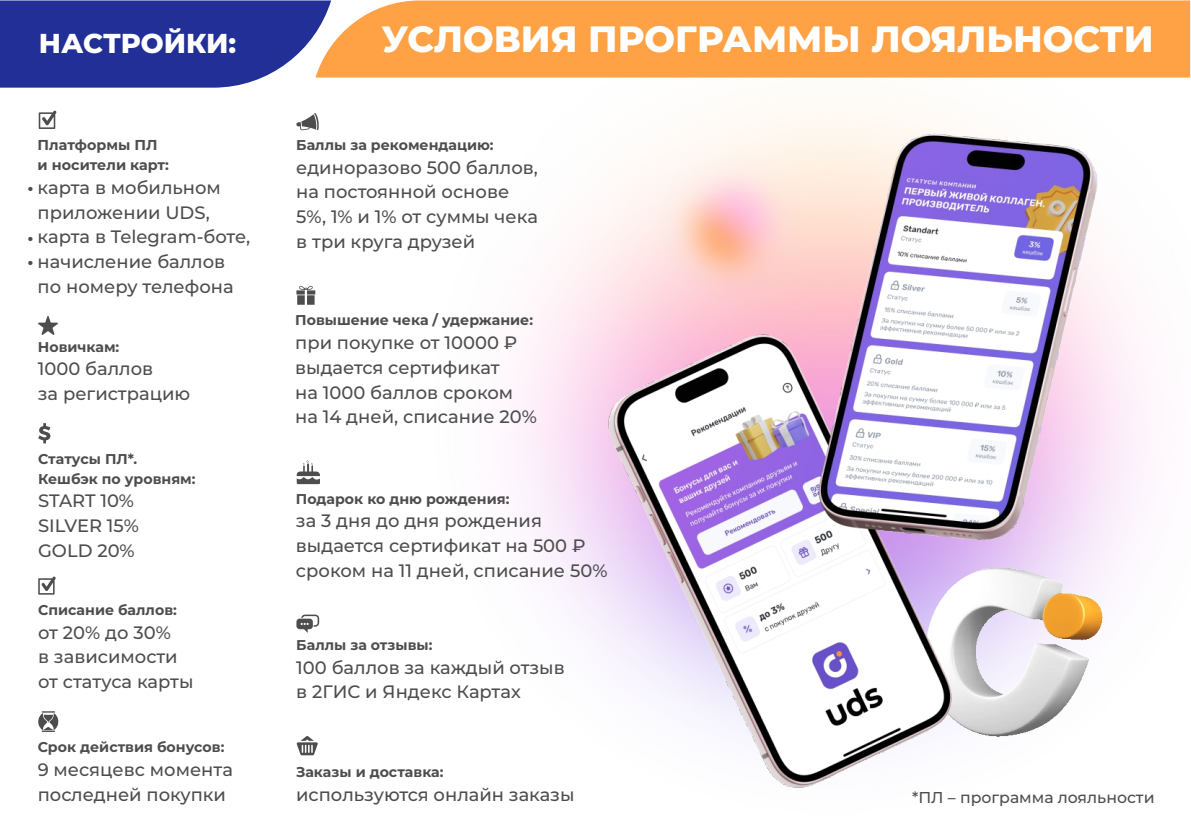
<style>
.page{position:relative;width:1191px;height:840px;background:#fff}
.page>*{position:absolute;margin:0;border:0;box-sizing:border-box;transform-origin:0 0}
.t1{font:800 36.4px "Montserrat";color:#fff}
.t2{font:800 27.2px "Montserrat";color:#fff}
.t3{font:500 18px/24.8px "Montserrat";color:#4d4d4d}
.t4{font:500 15.8px "Montserrat";color:#4d4d4d}
.t5{font:700 14.4px/19.8px "Montserrat";color:#4d4d4d}
.t6{font:700 14.2px/19.6px "Montserrat";color:#4d4d4d}
.s1{font-family:"Arial";font-weight:400;font-size:17.2px}
</style>
<div class="page">
<svg style="left:0;top:0;width:331px;height:88px;background:#313e9e"></svg>
<svg style="left:315px;top:0;width:875px;height:77px;background:#fda551"></svg>
<svg style="left:38px;top:576px;width:18px;height:18px"></svg>
<svg style="left:38px;top:423px;width:12px;height:20px"></svg>
<svg style="left:38px;top:316px;width:20px;height:19px"></svg>
<svg style="left:296px;top:113px;width:23px;height:18px"></svg>
<svg style="left:38px;top:711px;width:21px;height:20px"></svg>
<svg style="left:297px;top:460px;width:23px;height:24px"></svg>
<svg style="left:39px;top:110px;width:18px;height:19px"></svg>
<svg style="left:296px;top:736px;width:22px;height:18px"></svg>
<svg style="left:296px;top:285px;width:19px;height:19px"></svg>
<svg style="left:296px;top:614px;width:23px;height:18px"></svg>
<img style="left:572px;top:24px;width:571px;height:764px">
<h2 class="t2" style="left:39px;top:27px;width:199px">НАСТРОЙКИ:</h2>
<h1 class="t1" style="left:381px;top:16px;width:774px">УСЛОВИЯ ПРОГРАММЫ ЛОЯЛЬНОСТИ</h1>
<p class="t5" style="left:38px;top:135px;width:133px">Платформы ПЛ и носители карт:</p>
<p class="t3" style="left:27px;top:175px;width:195px;text-align:center"><span class="s1">•</span> карта в мобильном приложении UDS,</p>
<p class="t3" style="left:27px;top:224px;width:224px"><span class="s1">•</span> карта в Telegram-боте,</p>
<p class="t3" style="left:27px;top:249px;width:208px;text-align:center"><span class="s1">•</span> начисление баллов по номеру телефона</p>
<p class="t6" style="left:38px;top:336px;width:83px">Новичкам:</p>
<p class="t3" style="left:38px;top:356px;width:154px">1000 баллов<br>за регистрацию</p>
<p class="t6" style="left:38px;top:449px;width:159px">Статусы ПЛ*.<br>Кешбэк по уровням:</p>
<p class="t3" style="left:38px;top:488px;width:102px">START 10%<br>SILVER 15%<br>GOLD 20%</p>
<p class="t6" style="left:38px;top:599px;width:140px">Списание баллов:</p>
<p class="t3" style="left:38px;top:619px;width:157px">от 20% до 30%<br>в зависимости от статуса карты</p>
<p class="t6" style="left:38px;top:736px;width:188px">Срок действия бонусов:</p>
<p class="t3" style="left:38px;top:756px;width:197px">9 месяцевс момента последней покупки</p>
<p class="t6" style="left:296px;top:135px;width:199px">Баллы за рекомендацию:</p>
<p class="t3" style="left:296px;top:155px;width:243px">единоразово 500 баллов, на постоянной основе<br>5%, 1% и 1% от суммы чека в три круга друзей</p>
<p class="t6" style="left:295px;top:310px;width:239px">Повышение чека / удержание:</p>
<p class="t3" style="left:295px;top:330px;width:243px">при покупке от 10000 ₽ выдается сертификат<br>на 1000 баллов сроком на 14 дней, списание 20%</p>
<p class="t6" style="left:296px;top:488px;width:215px">Подарок ко дню рождения:</p>
<p class="t3" style="left:296px;top:508px;width:313px">за 3 дня до дня рождения выдается сертификат на 500 ₽ сроком на 11 дней, списание 50%</p>
<p class="t6" style="left:296px;top:634px;width:138px">Баллы за отзывы:</p>
<p class="t3" style="left:296px;top:654px;width:270px">100 баллов за каждый отзыв в 2ГИС и Яндекс Картах</p>
<p class="t6" style="left:296px;top:761px;width:149px">Заказы и доставка:</p>
<p class="t3" style="left:296px;top:781px;width:280px">используются онлайн заказы</p>
<p class="t4" style="left:912px;top:787px;width:244px">*ПЛ – программа лояльности</p>
</div>
